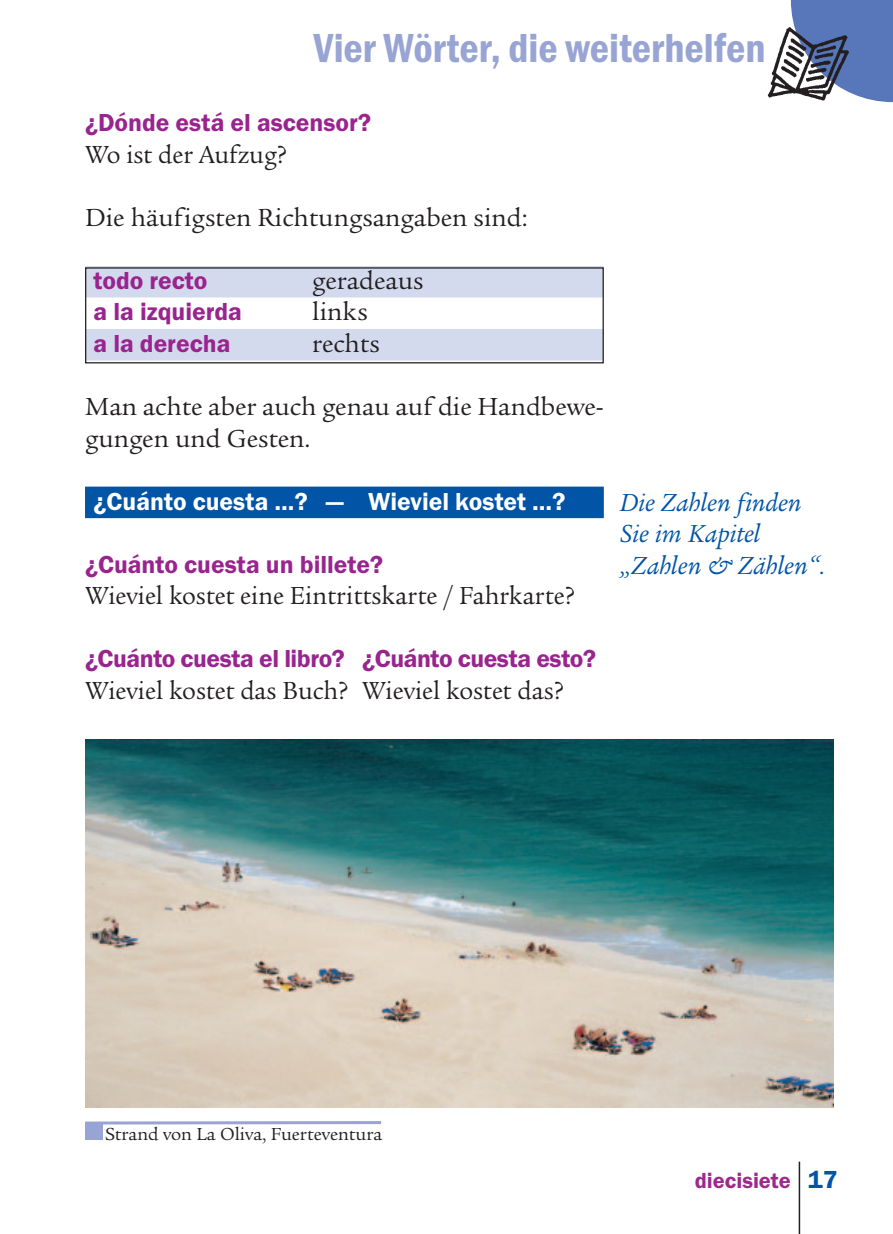
<style>
.page{position:relative;width:893px;height:1234px;background:#fff}
.page>*{position:absolute;margin:0;border:0;box-sizing:border-box;transform-origin:0 0}
.t1{font:600 condensed 42px "Franklin Got Itc T";color:#98a4d3}
.t2{font:25.5px/31.5px "Legacy Ser Itc T";color:#231f20}
.t3{font:25.5px "Legacy Ser Itc T";color:#231f20;scale:.96 1}
.t4{font:600 25.5px "Franklin Got Itc T";color:#99248e}
.t5{font:italic 25.5px/31.5px "Legacy Ser Itc T";color:#0154a6}
.t6{font:600 25.5px "Franklin Got Itc T";letter-spacing:-.02em;color:#99248e}
.t7{font:600 25.5px "Franklin Got Itc T";color:#fff}
.t8{font:600 22.5px "Franklin Got Itc T";color:#9d298e}
.t9{font:18px "Legacy Ser Itc T";color:#231f20}
.s1{font-size:25.5px;color:#0154a6}
</style>
<div class="page">
<div style="left:791px;top:0;width:102px;height:102px;background:#5876ba"></div>
<hr style="left:799px;top:1161px;width:1px;height:72px;background:#231f20">
<img style="left:767px;top:26px;width:84px;height:76px">
<div style="left:85px;top:266px;width:519px;height:31px;background:#d4daee"></div>
<div style="left:85px;top:329px;width:519px;height:31px;background:#d4daee"></div>
<div style="left:85px;top:486px;width:519px;height:32px;background:#0154a6"></div>
<div style="left:85px;top:267px;width:519px;height:96px;border:1px solid #231f20"></div>
<img style="left:85px;top:739px;width:748px;height:368px">
<div style="left:85px;top:1121px;width:17px;height:17px;background:#98a4d3"></div>
<svg style="left:85px;top:1121px;width:296px;height:3px"></svg>
<h1 class="t1" style="left:314px;top:34px;width:453px">Vier Wörter, die weiterhelfen</h1>
<p class="t4" style="left:85px;top:114px;width:288px">¿Dónde está el ascensor?</p>
<p class="t3" style="left:85px;top:144px;width:212px">Wo ist der Aufzug?</p>
<p class="t2" style="left:85px;top:204px;width:444px">Die häufigsten Richtungsangaben sind:</p>
<p class="t4" style="left:94px;top:272px;width:115px">todo recto</p>
<p class="t2" style="left:312px;top:267px;width:113px">geradeaus</p>
<p class="t4" style="left:94px;top:303px;width:150px">a la izquierda</p>
<p class="t2" style="left:312px;top:299px;width:57px">links</p>
<p class="t4" style="left:94px;top:335px;width:139px">a la derecha</p>
<p class="t2" style="left:312px;top:330px;width:69px">rechts</p>
<p class="t2" style="left:85px;top:393px;width:520px">Man achte aber auch genau auf die Handbewe&shy;gungen und Gesten.</p>
<p class="t7" style="left:94px;top:492px;width:473px">¿Cuánto cuesta ...? — Wieviel kostet ...?</p>
<p class="t4" style="left:85px;top:555px;width:300px">¿Cuánto cuesta un billete?</p>
<p class="t3" style="left:85px;top:585px;width:512px">Wieviel kostet eine Eintrittskarte / Fahrkarte?</p>
<p class="t6" style="left:85px;top:650px;width:513px">¿Cuánto cuesta el libro? ¿Cuánto cuesta esto?</p>
<p class="t3" style="left:85px;top:679px;width:500px">Wieviel kostet das Buch? Wieviel kostet das?</p>
<p class="t5" style="left:620px;top:489px;width:208px">Die Zahlen finden<br>Sie im Kapitel „Zahlen &amp; Zählen“.</p>
<p class="t9" style="left:105px;top:1125px;width:279px">Strand von La Oliva, Fuerteventura</p>
<p class="t8" style="left:695px;top:1172px;width:145px">diecisiete <span class="s1">17</span></p>
</div>
